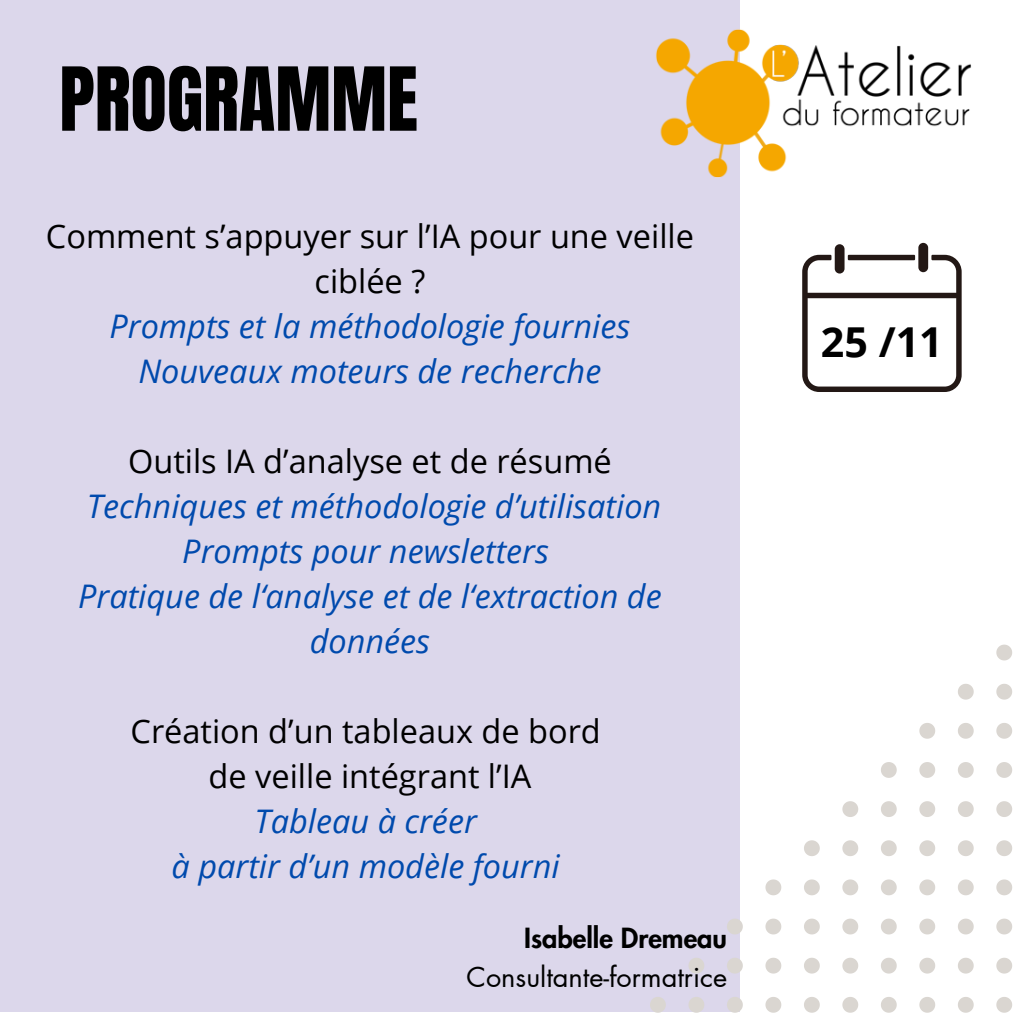
<style>
.page{position:relative;width:1013px;height:1013px;background:#fff}
.page>*{position:absolute;margin:0;border:0;box-sizing:border-box;transform-origin:0 0}
.t1{font:74.88px "Anton";color:#000}
.t2{font:700 41.25px "Open Sans";color:#000}
.t3{font:italic 32.5px/45px "Open Sans";color:#004aad;text-align:center}
.t4{font:32.5px/45px "Open Sans";color:#000;text-align:center}
.t5{font:27.12px "Futura LT Pro";color:#000}
.t6{font:800 27.12px "Futura LT Pro";color:#000}
.s1{font-style:normal;color:#000}
.s2{font-style:italic;color:#004aad}
</style>
<div class="page">
<div style="left:0;top:0;width:740px;height:1011px;background:#dcd7eb"></div>
<img style="left:656px;top:29px;width:315px;height:149px">
<svg style="left:650px;top:997px;width:16px;height:15px"></svg>
<svg style="left:688px;top:997px;width:16px;height:15px"></svg>
<svg style="left:688px;top:958px;width:16px;height:15px"></svg>
<svg style="left:727px;top:997px;width:15px;height:15px"></svg>
<svg style="left:727px;top:958px;width:15px;height:15px"></svg>
<svg style="left:727px;top:919px;width:15px;height:15px"></svg>
<svg style="left:765px;top:997px;width:16px;height:15px"></svg>
<svg style="left:765px;top:957px;width:16px;height:16px"></svg>
<svg style="left:765px;top:918px;width:16px;height:16px"></svg>
<svg style="left:765px;top:879px;width:16px;height:16px"></svg>
<svg style="left:804px;top:997px;width:15px;height:15px"></svg>
<svg style="left:804px;top:957px;width:15px;height:16px"></svg>
<svg style="left:804px;top:918px;width:15px;height:16px"></svg>
<svg style="left:804px;top:879px;width:15px;height:16px"></svg>
<svg style="left:804px;top:840px;width:15px;height:16px"></svg>
<svg style="left:842px;top:997px;width:16px;height:15px"></svg>
<svg style="left:842px;top:957px;width:16px;height:16px"></svg>
<svg style="left:842px;top:918px;width:16px;height:16px"></svg>
<svg style="left:842px;top:879px;width:16px;height:16px"></svg>
<svg style="left:842px;top:840px;width:16px;height:16px"></svg>
<svg style="left:842px;top:801px;width:16px;height:16px"></svg>
<svg style="left:881px;top:997px;width:15px;height:15px"></svg>
<svg style="left:881px;top:957px;width:15px;height:16px"></svg>
<svg style="left:881px;top:918px;width:15px;height:16px"></svg>
<svg style="left:881px;top:879px;width:15px;height:16px"></svg>
<svg style="left:881px;top:840px;width:15px;height:16px"></svg>
<svg style="left:881px;top:801px;width:15px;height:16px"></svg>
<svg style="left:881px;top:762px;width:15px;height:16px"></svg>
<svg style="left:919px;top:997px;width:16px;height:15px"></svg>
<svg style="left:919px;top:957px;width:16px;height:16px"></svg>
<svg style="left:919px;top:918px;width:16px;height:16px"></svg>
<svg style="left:919px;top:879px;width:16px;height:16px"></svg>
<svg style="left:919px;top:840px;width:16px;height:16px"></svg>
<svg style="left:919px;top:801px;width:16px;height:16px"></svg>
<svg style="left:919px;top:762px;width:16px;height:16px"></svg>
<svg style="left:919px;top:723px;width:16px;height:15px"></svg>
<svg style="left:958px;top:997px;width:15px;height:15px"></svg>
<svg style="left:958px;top:957px;width:15px;height:16px"></svg>
<svg style="left:958px;top:918px;width:15px;height:16px"></svg>
<svg style="left:958px;top:879px;width:15px;height:16px"></svg>
<svg style="left:958px;top:840px;width:15px;height:16px"></svg>
<svg style="left:958px;top:801px;width:15px;height:16px"></svg>
<svg style="left:958px;top:762px;width:15px;height:16px"></svg>
<svg style="left:958px;top:723px;width:15px;height:15px"></svg>
<svg style="left:958px;top:684px;width:15px;height:15px"></svg>
<svg style="left:996px;top:997px;width:16px;height:15px"></svg>
<svg style="left:996px;top:957px;width:16px;height:16px"></svg>
<svg style="left:996px;top:918px;width:16px;height:16px"></svg>
<svg style="left:996px;top:879px;width:16px;height:16px"></svg>
<svg style="left:996px;top:840px;width:16px;height:16px"></svg>
<svg style="left:996px;top:801px;width:16px;height:16px"></svg>
<svg style="left:996px;top:762px;width:16px;height:16px"></svg>
<svg style="left:996px;top:723px;width:16px;height:15px"></svg>
<svg style="left:996px;top:684px;width:16px;height:15px"></svg>
<svg style="left:996px;top:644px;width:16px;height:16px"></svg>
<svg style="left:802px;top:255px;width:159px;height:137px"></svg>
<div style="left:834px;top:244px;width:10px;height:29px;background:#231815;border-radius:5px"></div>
<div style="left:918px;top:243px;width:10px;height:29px;background:#231815;border-radius:5px"></div>
<p class="t1" style="left:59px;top:45px;width:360px">PROGRAMME</p>
<h3 class="t3" style="left:46px;top:212px;width:649px"><span class="s1">Comment s’appuyer sur l’IA pour une veille ciblée ?<br></span>Prompts et la méthodologie fournies<br>Nouveaux moteurs de recherche</h3>
<h3 class="t3" style="left:78px;top:437px;width:585px"><span class="s1">Outils IA d’analyse et de résumé<br></span>Techniques et méthodologie d’utilisation<br>Prompts pour newsletters<br>Pratique de l‘analyse et de l‘extraction de données</h3>
<h3 class="t4" style="left:130px;top:707px;width:472px">Création d’un tableaux de bord de veille intégrant l’IA<br><span class="s2">Tableau à créer<br>à partir d’un modèle fourni</span></h3>
<p class="t6" style="left:524px;top:925px;width:204px">Isabelle Dremeau</p>
<p class="t5" style="left:466px;top:964px;width:262px">Consultante-formatrice</p>
<p class="t2" style="left:821px;top:313px;width:123px">25 /11</p>
</div>
